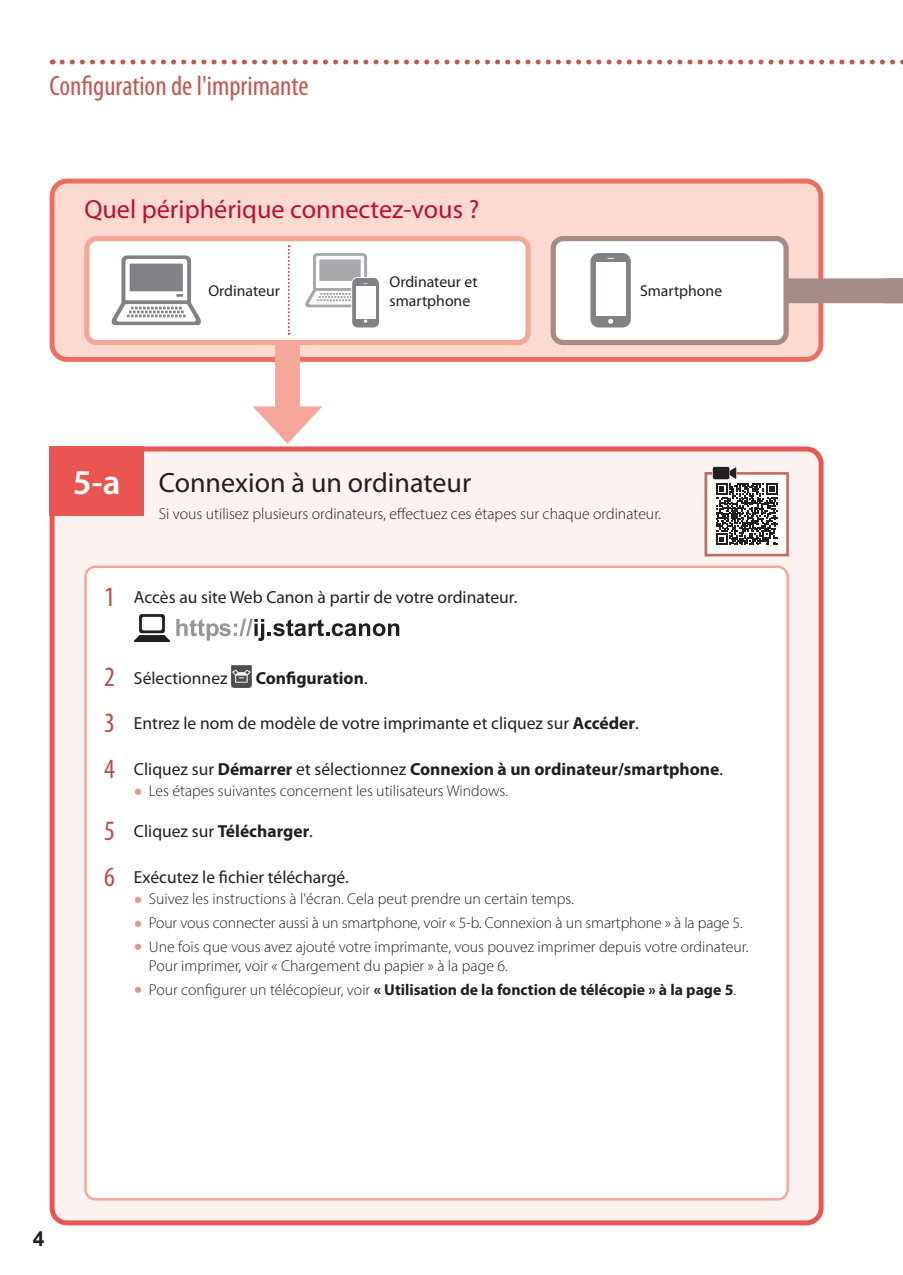
<style>
.page{position:relative;width:903px;height:1275px;background:#fff}
.page>*{position:absolute;margin:0;border:0;box-sizing:border-box;transform-origin:0 0}
.t1{font:600 35px "Myriad Pro";color:#fff}
.t2{font:condensed 28px "Myriad Pro";color:#c3584f}
.t3{font:28px "Myriad Pro";color:#231f20}
.t4{font:26.25px "Myriad Pro";color:#bd0f2b}
.t5{font:700 21px "Arial";color:#231f20}
.t6{font:17.5px "Myriad Pro";color:#231f20}
.t7{font:700 17.5px "Myriad Pro";color:#231f20}
.t8{font:300 15.75px/18.9px "Myriad Pro";color:#231f20}
.t9{font:700 15.75px "Myriad Pro";color:#231f20}
.t10{font:15.75px/18.9px "Myriad Pro";color:#231f20}
.s1{font-stretch:condensed;font-size:28px;color:#c14743}
.s2{font-weight:400}
.s3{font-weight:700}
.s4{font-weight:400;font-stretch:condensed;font-size:28px;color:#c14743}
.s5{font-size:35px;color:#de998b}
.s6{font-weight:300;font-size:35px;color:#de998b}
.s7{font-weight:300}
</style>
<div class="page">
<div style="left:52px;top:449px;width:769px;height:774px;background:#fcf2ef;border-radius:15px"></div>
<div style="left:50px;top:446px;width:773px;height:779px;border:5px solid #e95652;border-radius:15px"></div>
<div style="left:50px;top:446px;width:94px;height:70px;background:#e95652"></div>
<div style="left:86px;top:567px;width:702px;height:632px;background:#fff;border-radius:10px"></div>
<svg style="left:62px;top:60px;width:841px;height:4px"></svg>
<div style="left:52px;top:181px;width:769px;height:178px;background:#fbdbd1;border-radius:15px"></div>
<div style="left:50px;top:179px;width:773px;height:183px;border:5px solid #ec6d61;border-radius:15px"></div>
<div style="left:275px;top:335px;width:25px;height:85px;background:#f4a798"></div>
<svg style="left:253px;top:406px;width:69px;height:38px"></svg>
<div style="left:87px;top:239px;width:441px;height:103px;background:#fff;border-radius:10px"></div>
<div style="left:84px;top:236px;width:447px;height:109px;border:5px solid #f4a798;border-radius:10px"></div>
<div style="left:553px;top:239px;width:233px;height:103px;background:#fff;border-radius:10px"></div>
<div style="left:550px;top:236px;width:239px;height:109px;border:5px solid #a58c86;border-radius:10px"></div>
<svg style="left:112px;top:255px;width:89px;height:70px"></svg>
<svg style="left:288px;top:245px;width:2px;height:90px"></svg>
<div style="left:351px;top:277px;width:29px;height:51px;border:2px solid #fff;border-radius:5px"></div>
<div style="left:352px;top:278px;width:27px;height:49px;background:#808285;border-radius:5px"></div>
<div style="left:356px;top:286px;width:19px;height:33px;background:#fff"></div>
<svg style="left:364px;top:319px;width:3px;height:4px"></svg>
<svg style="left:305px;top:253px;width:71px;height:56px"></svg>
<div style="left:589px;top:252px;width:43px;height:76px;border:2px solid #fff;border-radius:8px"></div>
<div style="left:590px;top:253px;width:41px;height:74px;background:#808285;border-radius:8px"></div>
<div style="left:596px;top:262px;width:29px;height:54px;background:#fff"></div>
<svg style="left:608px;top:319px;width:5px;height:5px"></svg>
<svg style="left:134px;top:614px;width:36px;height:28px"></svg>
<svg style="left:176px;top:619px;width:223px;height:22px"></svg>
<img style="left:231px;top:665px;width:21px;height:22px">
<div style="left:786px;top:278px;width:117px;height:25px;background:#a58c86"></div>
<div style="left:706px;top:473px;width:81px;height:82px;background:#fff"></div>
<div style="left:704px;top:472px;width:85px;height:84px;border:3px solid #c66a5f"></div>
<div style="left:712px;top:466px;width:18px;height:14px;border:1px solid #fff;border-radius:2px"></div>
<div style="left:713px;top:467px;width:16px;height:12px;background:#231f20;border-radius:2px"></div>
<svg style="left:716px;top:467px;width:62px;height:78px"></svg>
<h2 class="t2" style="left:50px;top:71px;width:260px">Configuration de l'imprimante</h2>
<h3 class="t4" style="left:84px;top:195px;width:396px">Quel périphérique connectez-vous ?</h3>
<p class="t10" style="left:390px;top:272px;width:89px">Ordinateur et smartphone</p>
<p class="t10" style="left:208px;top:282px;width:73px">Ordinateur</p>
<p class="t10" style="left:640px;top:282px;width:84px">Smartphone</p>
<h1 class="t1" style="left:73px;top:463px;width:49px">5-a</h1>
<h2 class="t3" style="left:159px;top:468px;width:314px">Connexion à un ordinateur</h2>
<p class="t8" style="left:159px;top:504px;width:504px">Si vous utilisez plusieurs ordinateurs, effectuez ces étapes sur chaque ordinateur.</p>
<p class="t6" style="left:104px;top:588px;width:415px"><span class="s1">1</span> Accès au site Web Canon à partir de votre ordinateur.</p>
<p class="t6" style="left:104px;top:668px;width:125px"><span class="s1">2</span> Sélectionnez</p>
<p class="t7" style="left:256px;top:668px;width:113px">Configuration<span class="s2">.</span></p>
<p class="t6" style="left:104px;top:714px;width:536px"><span class="s1">3</span> Entrez le nom de modèle de votre imprimante et cliquez sur <span class="s3">Accéder</span>.</p>
<p class="t7" style="left:104px;top:759px;width:620px"><span class="s4">4</span> <span class="s2">Cliquez sur</span> Démarrer <span class="s2">et sélectionnez</span> Connexion à un ordinateur/smartphone<span class="s2">.</span></p>
<p class="t8" style="left:134px;top:781px;width:375px"><span class="s5">•</span> Les étapes suivantes concernent les utilisateurs Windows.</p>
<p class="t6" style="left:104px;top:822px;width:210px"><span class="s1">5</span> Cliquez sur <span class="s3">Télécharger</span>.</p>
<p class="t6" style="left:104px;top:867px;width:246px"><span class="s1">6</span> Exécutez le fichier téléchargé.</p>
<p class="t8" style="left:134px;top:889px;width:441px"><span class="s5">•</span> Suivez les instructions à l'écran. Cela peut prendre un certain temps.</p>
<p class="t8" style="left:134px;top:913px;width:610px"><span class="s5">•</span> Pour vous connecter aussi à un smartphone, voir « 5-b. Connexion à un smartphone » à la page 5.</p>
<p class="t8" style="left:149px;top:937px;width:601px;text-indent:-15px"><span class="s5">•</span> Une fois que vous avez ajouté votre imprimante, vous pouvez imprimer depuis votre ordinateur.<br>Pour imprimer, voir « Chargement du papier » à la page 6.</p>
<p class="t9" style="left:134px;top:981px;width:604px"><span class="s6">•</span> <span class="s7">Pour configurer un télécopieur, voir</span> « Utilisation de la fonction de télécopie » à la page 5<span class="s7">.</span></p>
<h3 class="t5" style="left:33px;top:1223px;width:13px">4</h3>
</div>
